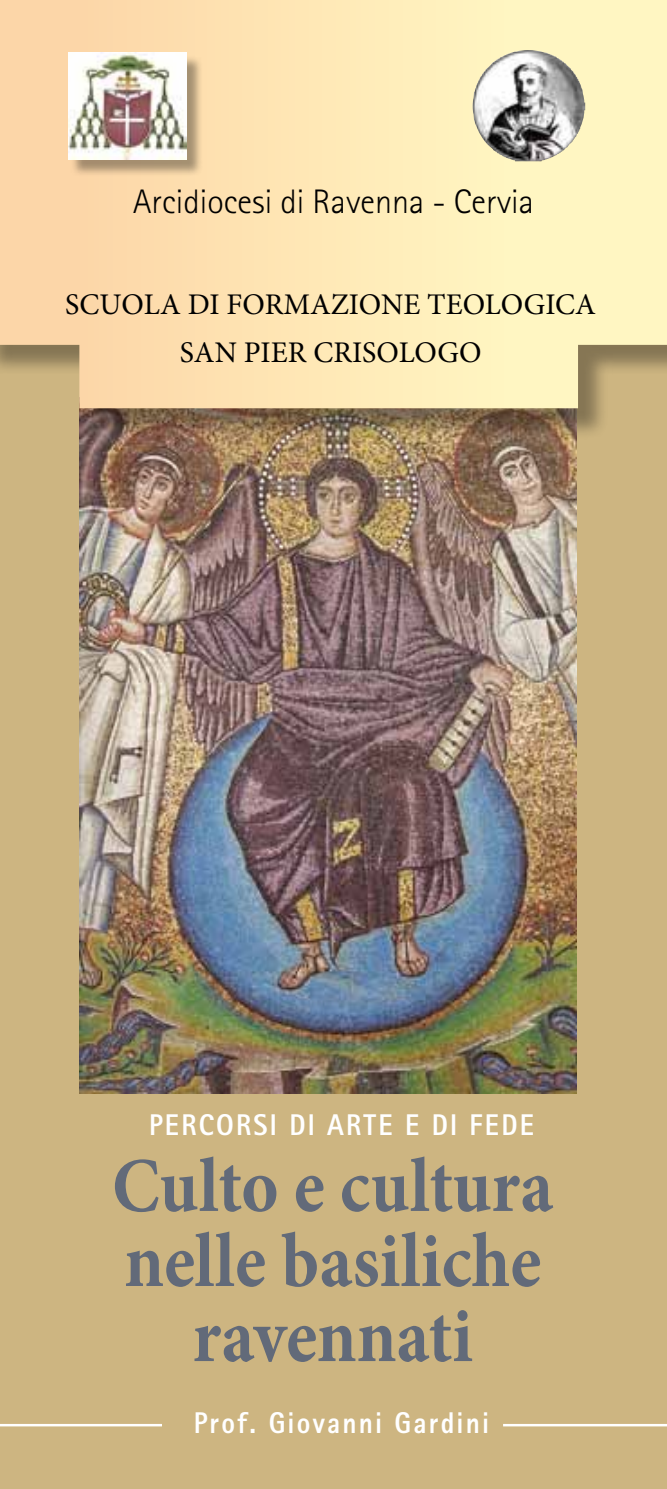
<style>
.page{position:relative;width:667px;height:1489px;background:#fff}
.page>*{position:absolute;margin:0;border:0;box-sizing:border-box;transform-origin:0 0}
.t1{font:700 77.5px/75px "Minion Pro";color:#626a79;text-align:center;scale:.91 1}
.t2{font:300 34px "Rotis Sans Serif";color:#000}
.t3{font:30px/47.5px "Minion Pro";color:#000;text-align:center}
.t4{font:800 30px "Rotis Sans Serif";letter-spacing:.08em;color:#fff;scale:.91 1}
</style>
<div class="page">
<div style="left:0;top:0;width:666px;height:1488px;background:#cdb581"></div>
<img style="left:80px;top:440px;width:495px;height:653px">
<div style="left:0;top:0;width:666px;height:440px;background:#000;opacity:.35"></div>
<svg style="left:0;top:0;width:666px;height:408px;background:#fae4b3"></svg>
<div style="left:70px;top:55px;width:133px;height:122px;background:#000;opacity:.35"></div>
<img style="left:68px;top:52px;width:118px;height:107px">
<img style="left:472px;top:50px;width:112px;height:111px">
<hr style="left:502px;top:1423px;width:164px;height:3px;background:#fff">
<hr style="left:0;top:1423px;width:162px;height:3px;background:#fff">
<p class="t2" style="left:133px;top:182px;width:402px">Arcidiocesi di Ravenna - Cervia</p>
<p class="t3" style="left:65px;top:281px;width:532px">SCUOLA DI FORMAZIONE TEOLOGICA<br>SAN PIER CRISOLOGO</p>
<p class="t4" style="left:149px;top:1105px;width:424px">PERCORSI DI ARTE E DI FEDE</p>
<h1 class="t1" style="left:112px;top:1147px;width:486px">Culto e cultura nelle basiliche ravennati</h1>
<p class="t4" style="left:194px;top:1403px;width:326px">Prof. Giovanni Gardini</p>
</div>
